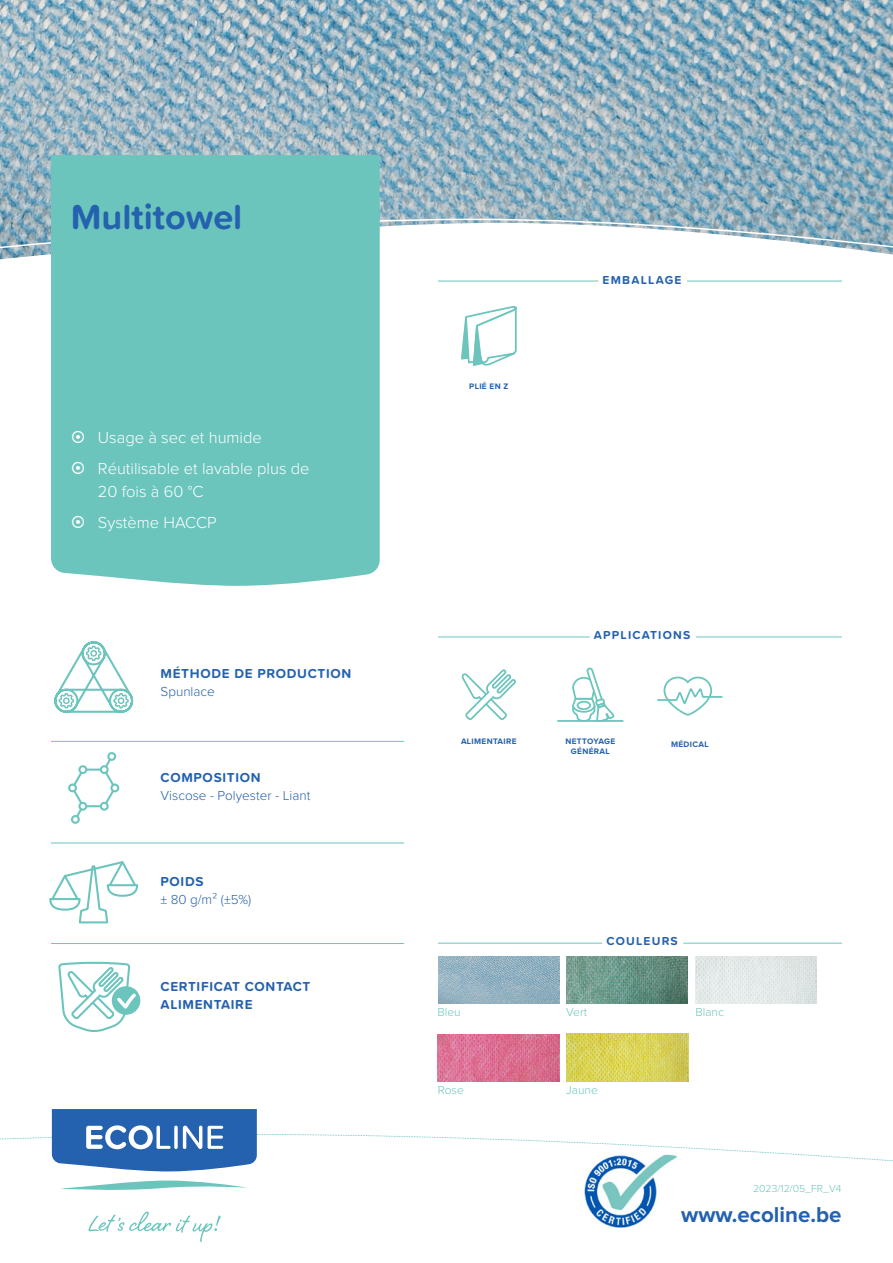
<style>
.page{position:relative;width:893px;height:1263px;background:#fff}
.page>*{position:absolute;margin:0;border:0;box-sizing:border-box;transform-origin:0 0}
.Productnaam_groot{font:700 36px "Proxima Soft";color:#2461ae}
.t1{font:700 22.35px "Proxima Nova";color:#2461ae}
.t2{font:300 16.5px/22.5px "Proxima Nova";color:#fff}
.t3{font:700 13.5px "Proxima Soft";letter-spacing:.05em;color:#2461ae}
.t4{font:300 13.5px "Proxima Soft";color:#2461ae}
.t5{font:300 13.5px "Proxima Nova";color:#2461ae}
.t6{font:700 12px "Proxima Soft";letter-spacing:.1em;color:#2461ae}
.t7{font:300 12px "Proxima Soft";color:#6bc5bd}
.t8{font:300 10.5px "Proxima Nova";color:#6bc5bd}
.Iconen{font:700 8.25px "Proxima Nova";letter-spacing:.04em;color:#2461ae}
.s1{font-family:"Proxima Soft"}
</style>
<div class="page">
<img style="left:584px;top:1171px;width:73px;height:57px">
<svg style="left:61px;top:1180px;width:187px;height:10px"></svg>
<svg style="left:0;top:1109px;width:893px;height:62px"></svg>
<svg style="left:88px;top:1211px;width:133px;height:31px"></svg>
<img style="left:0;top:0;width:893px;height:259px">
<img style="left:438px;top:1034px;width:121px;height:47px">
<img style="left:567px;top:1034px;width:121px;height:47px">
<img style="left:566px;top:956px;width:122px;height:48px">
<img style="left:438px;top:956px;width:122px;height:48px">
<img style="left:695px;top:956px;width:121px;height:48px">
<div style="left:110px;top:783px;width:9px;height:9px;border:2px solid #6bc5bd;border-radius:50%"></div>
<div style="left:68px;top:783px;width:9px;height:9px;border:2px solid #6bc5bd;border-radius:50%"></div>
<svg style="left:69px;top:752px;width:49px;height:72px"></svg>
<div style="left:101px;top:803px;width:7px;height:7px;background:#fff;border-radius:50%"></div>
<div style="left:100px;top:802px;width:9px;height:9px;border:2px solid #6bc5bd;border-radius:50%"></div>
<div style="left:79px;top:766px;width:7px;height:7px;background:#fff;border-radius:50%"></div>
<div style="left:78px;top:765px;width:9px;height:9px;border:2px solid #6bc5bd;border-radius:50%"></div>
<div style="left:79px;top:803px;width:7px;height:7px;background:#fff;border-radius:50%"></div>
<div style="left:78px;top:802px;width:9px;height:9px;border:2px solid #6bc5bd;border-radius:50%"></div>
<svg style="left:49px;top:861px;width:90px;height:63px"></svg>
<div style="left:112px;top:986px;width:28px;height:29px;background:#6bc5bd;border-radius:50%"></div>
<svg style="left:58px;top:961px;width:81px;height:71px"></svg>
<svg style="left:461px;top:669px;width:55px;height:51px"></svg>
<svg style="left:54px;top:641px;width:80px;height:72px"></svg>
<svg style="left:461px;top:306px;width:56px;height:60px"></svg>
<svg style="left:572px;top:667px;width:43px;height:53px"></svg>
<hr style="left:558px;top:720px;width:65px;height:2px;background:#6bc5bd">
<svg style="left:0;top:218px;width:893px;height:33px"></svg>
<div style="left:51px;top:155px;width:329px;height:431px;background:#6bc5bd"></div>
<hr style="left:51px;top:741px;width:353px;height:1px;background:#6bc5bd">
<hr style="left:51px;top:843px;width:353px;height:1px;background:#6bc5bd">
<hr style="left:51px;top:943px;width:353px;height:1px;background:#6bc5bd">
<svg style="left:657px;top:676px;width:66px;height:40px"></svg>
<hr style="left:438px;top:943px;width:404px;height:1px;background:#6bc5bd">
<div style="left:602px;top:932px;width:81px;height:20px;background:#fff"></div>
<hr style="left:438px;top:637px;width:404px;height:1px;background:#6bc5bd">
<div style="left:590px;top:626px;width:106px;height:20px;background:#fff"></div>
<hr style="left:438px;top:281px;width:404px;height:1px;background:#6bc5bd">
<div style="left:598px;top:271px;width:89px;height:19px;background:#fff"></div>
<svg style="left:72px;top:431px;width:12px;height:12px"></svg>
<svg style="left:72px;top:462px;width:12px;height:12px"></svg>
<svg style="left:72px;top:516px;width:12px;height:12px"></svg>
<p class="Productnaam_groot" style="left:71px;top:190px;width:173px">Multitowel</p>
<p class="t2" style="left:98px;top:427px;width:166px">Usage à sec et humide</p>
<p class="t2" style="left:98px;top:458px;width:213px">Réutilisable et lavable plus de<br>20 fois à 60 °C</p>
<p class="t2" style="left:98px;top:512px;width:120px">Système HACCP</p>
<p class="t3" style="left:161px;top:663px;width:192px">MÉTHODE DE PRODUCTION</p>
<p class="t4" style="left:161px;top:681px;width:56px">Spunlace</p>
<p class="t3" style="left:161px;top:767px;width:102px">COMPOSITION</p>
<p class="t4" style="left:161px;top:785px;width:151px">Viscose - Polyester - Liant</p>
<p class="t3" style="left:161px;top:871px;width:44px">POIDS</p>
<p class="t5" style="left:161px;top:893px;width:92px"><span class="s1">± 80</span> g/m² (±5%)</p>
<p class="t3" style="left:161px;top:976px;width:151px">CERTIFICAT CONTACT</p>
<p class="t3" style="left:161px;top:994px;width:94px">ALIMENTAIRE</p>
<p class="Iconen" style="left:469px;top:382px;width:41px">PLIÉ EN Z</p>
<p class="t6" style="left:603px;top:271px;width:80px">EMBALLAGE</p>
<p class="t6" style="left:594px;top:626px;width:98px">APPLICATIONS</p>
<p class="Iconen" style="left:461px;top:738px;width:57px">ALIMENTAIRE</p>
<p class="Iconen" style="left:565px;top:738px;width:51px">NETTOYAGE</p>
<p class="Iconen" style="left:571px;top:748px;width:40px">GÉNÉRAL</p>
<p class="Iconen" style="left:671px;top:740px;width:39px">MÉDICAL</p>
<p class="t7" style="left:437px;top:1003px;width:25px">Bleu</p>
<p class="t7" style="left:438px;top:1081px;width:27px">Rose</p>
<p class="t6" style="left:606px;top:932px;width:73px">COULEURS</p>
<p class="t7" style="left:566px;top:1003px;width:22px">Vert</p>
<p class="t7" style="left:695px;top:1003px;width:30px">Blanc</p>
<p class="t7" style="left:566px;top:1081px;width:33px">Jaune</p>
<p class="t8" style="left:753px;top:1183px;width:90px">2023/12/05_FR_V4</p>
<h2 class="t1" style="left:681px;top:1204px;width:162px">www.ecoline.be</h2>
</div>
